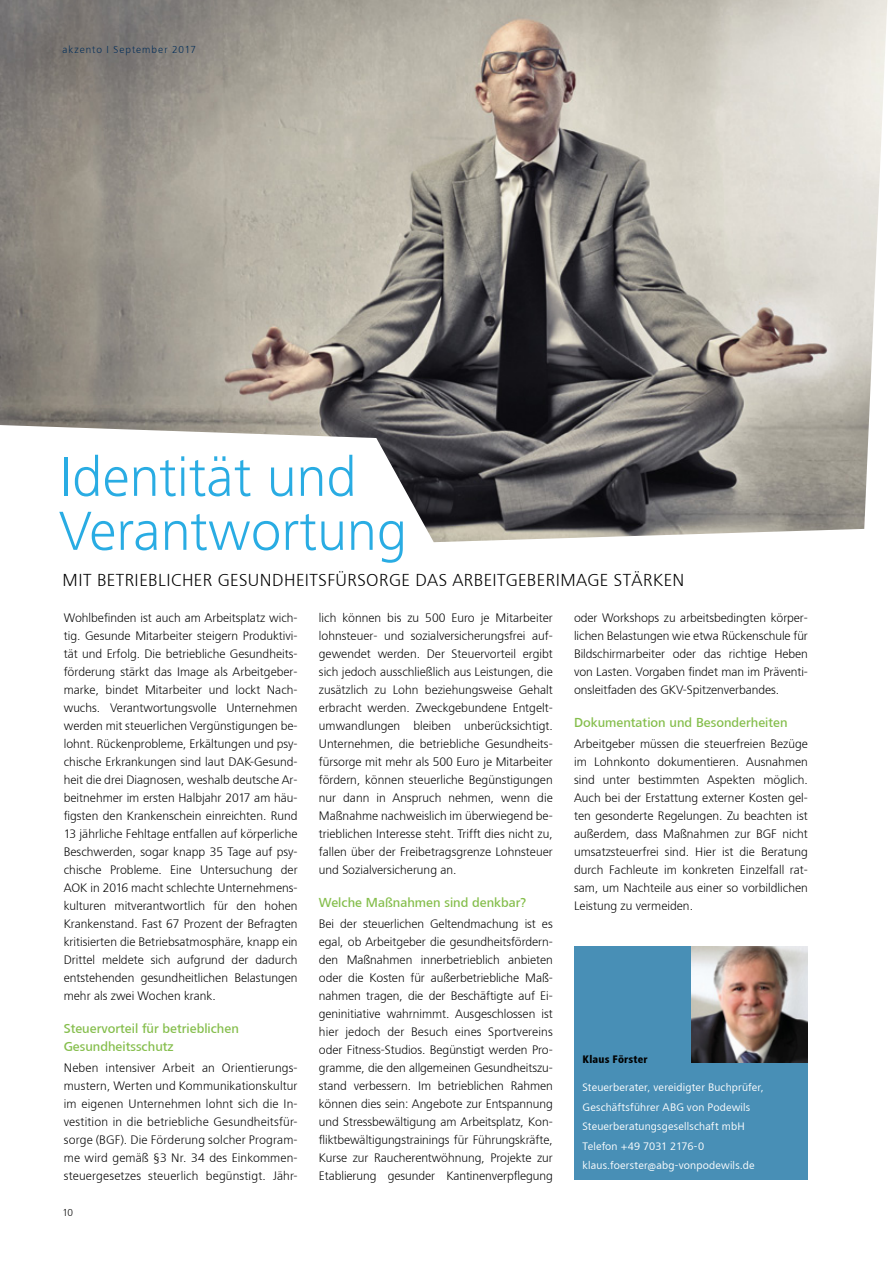
<style>
.page{position:relative;width:893px;height:1263px;background:#fff}
.page>*{position:absolute;margin:0;border:0;box-sizing:border-box;transform-origin:0 0}
.t1{font:300 57px/54px "Lino Frutiger Next";color:#29ace3}
.t2{font:300 18px "Lino Frutiger Next";letter-spacing:.025em;color:#000}
.t3{font:500 13.5px/18px "Lino Frutiger Next";color:#85be4c}
.t4{font:300 12.75px/18px "Lino Frutiger Next";color:#000;text-align:justify}
.t5{font:11.25px/19.5px "Lino Frutiger Next";letter-spacing:.02em;color:#fff}
.t6{font:800 condensed 11.25px "Lino Frutiger Next";color:#000}
.t7{font:300 10.5px "Lino Frutiger Next";letter-spacing:.095em;color:#002c58}
.t8{font:300 10.5px "Lino Frutiger Next";color:#000}
</style>
<div class="page">
<div style="left:574px;top:946px;width:234px;height:234px;background:#488fb6"></div>
<img style="left:691px;top:946px;width:117px;height:117px">
<svg style="left:0;top:0;width:888px;height:543px"></svg>
<p class="t7" style="left:62px;top:44px;width:135px">akzento I September 2017</p>
<h1 class="t1" style="left:59px;top:450px;width:350px">Identität und<br>Verantwortung</h1>
<h2 class="t2" style="left:63px;top:570px;width:623px">Mit betri eblich er Gesundh eitsfü rsorge das Arbeitgeberimage stärken</h2>
<p class="t4" style="left:574px;top:609px;width:235px">oder Workshops zu arbeitsbedingten körper&shy;lichen Belastungen wie etwa Rückenschule für Bildschirmarbeiter oder das richtige Heben von Lasten. Vorgaben findet man im Präventi&shy;onsleitfaden des GKV-Spitzenverbandes.</p>
<p class="t3" style="left:574px;top:713px;width:215px">Dokumentation und Besonderheiten</p>
<p class="t4" style="left:574px;top:735px;width:235px">Arbeitgeber müssen die steuerfreien Bezüge im Lohnkonto dokumentieren. Ausnahmen sind unter bestimmten Aspekten möglich.<br>Auch bei der Erstattung externer Kosten gel&shy;ten gesonderte Regelungen. Zu beachten ist außerdem, dass Maßnahmen zur BG F nicht umsatzsteuerfrei sind. Hier ist die Beratung durch Fachleute im konkreten Einzelfall rat&shy;sam, um Nachteile aus einer so vorbildlichen Leistung zu vermeiden.</p>
<p class="t4" style="left:64px;top:609px;width:235px">Wohlbefinden ist auch am Arbeitsplatz wich&shy;tig. Gesunde Mitarbeiter steigern Produktivi&shy;tät und Erfolg. Die betriebliche Gesundheits&shy;förderung stärkt das Image als Arbeitgeber&shy;marke, bindet Mitarbeiter und lockt Nach&shy;wuchs. Verantwortungsvolle U nternehmen werden mit steuerlichen Vergünstigungen be&shy;lohnt. Rückenprobleme, Erkältungen und psy&shy;chische Erkrankungen sind laut DAK-Gesund&shy;heit die drei Diagnosen, weshalb deutsche Ar&shy;beitnehmer im ersten Halbjahr 2017 am häu&shy;figsten den Krankenschein einreichten. Rund 13 jährliche Fehltage entfallen auf körperliche Beschwerden, sogar knapp 35 Tage auf psy&shy;chische Probleme. Eine U ntersuchung der AOK in 2016 macht schlechte U nternehmens&shy;kulturen mitverantwortlich für den hohen Krankenstand. Fast 67 Prozent der Befragten kritisierten die Betriebsatmosphäre, knapp ein Drittel meldete sich aufgrund der dadurch entstehenden gesundheitlichen Belastungen mehr als zwei Wochen krank.</p>
<p class="t3" style="left:64px;top:1019px;width:177px">Steuervorteil für betrieblichen<br>Gesundheitsschutz</p>
<p class="t4" style="left:64px;top:1059px;width:235px">Neben intensiver Arbeit an Orientierungs&shy;mustern, Werten und Kommunikationskultur im eigenen U nternehmen lohnt sich die In&shy;vestition in die betriebliche Gesundheitsfür&shy;sorge (BG F). Die Förderung solcher Program&shy;me wird gemäß §3 N r. 34 des Einkommen&shy;steuergesetzes steuerlich begünstigt. Jähr-</p>
<p class="t4" style="left:319px;top:609px;width:235px">lich können bis zu 500 Euro je Mitarbeiter lohnsteuer- und sozialversicherungsfrei auf&shy;gewendet werden. Der Steuervorteil ergibt sich jedoch ausschließlich aus Leistungen, die zusätzlich zu Lohn beziehungsweise Gehalt erbracht werden. Zweckgebundene Entgelt&shy;umwandlungen bleiben unberücksichtigt.<br>U nternehmen, die betriebliche Gesundheits&shy;fürsorge mit mehr als 500 Euro je Mitarbeiter fördern, können steuerliche Begünstigungen nur dann in Anspruch nehmen, wenn die Maßnahme nachweislich im überwiegend be&shy;trieblichen Interesse steht. Trifft dies nicht zu, fallen über der Freibetragsgrenze Lohnsteuer und Sozialversicherung an.</p>
<p class="t3" style="left:319px;top:893px;width:209px">Welche Maßnahmen sind denkbar?</p>
<p class="t4" style="left:319px;top:915px;width:235px">Bei der steuerlichen Geltendmachung ist es egal, ob Arbeitgeber die gesundheitsfördern&shy;den Maßnahmen innerbetrieblich anbieten oder die Kosten für außerbetriebliche Maß&shy;nahmen tragen, die der Beschäftigte auf Ei&shy;geninitiative wahrnimmt. Ausgeschlossen ist hier jedoch der Besuch eines Sportvereins oder Fitness-Studios. Begünstigt werden Pro&shy;gramme, die den allgemeinen Gesundheitszu&shy;stand verbessern. Im betrieblichen Rahmen können dies sein: Angebote zur Entspannung und Stressbewältigung am Arbeitsplatz, Kon&shy;fliktbewältigungstrainings für Führungskräfte, Kurse zur Raucherentwöhnung, Projekte zur Etablierung gesunder Kantinenverpflegung</p>
<p class="t6" style="left:583px;top:1053px;width:67px">Klaus Förster</p>
<p class="t5" style="left:583px;top:1078px;width:183px">Steuerberater, vereidigter Buchprüfer, Geschäftsführer ABG von Podewils Steuerberatungsgesellschaft mbH Telefon +49 7031 2176-0 klaus.foerster@abg-vonpodewils.de</p>
<p class="t8" style="left:63px;top:1206px;width:12px">10</p>
</div>
